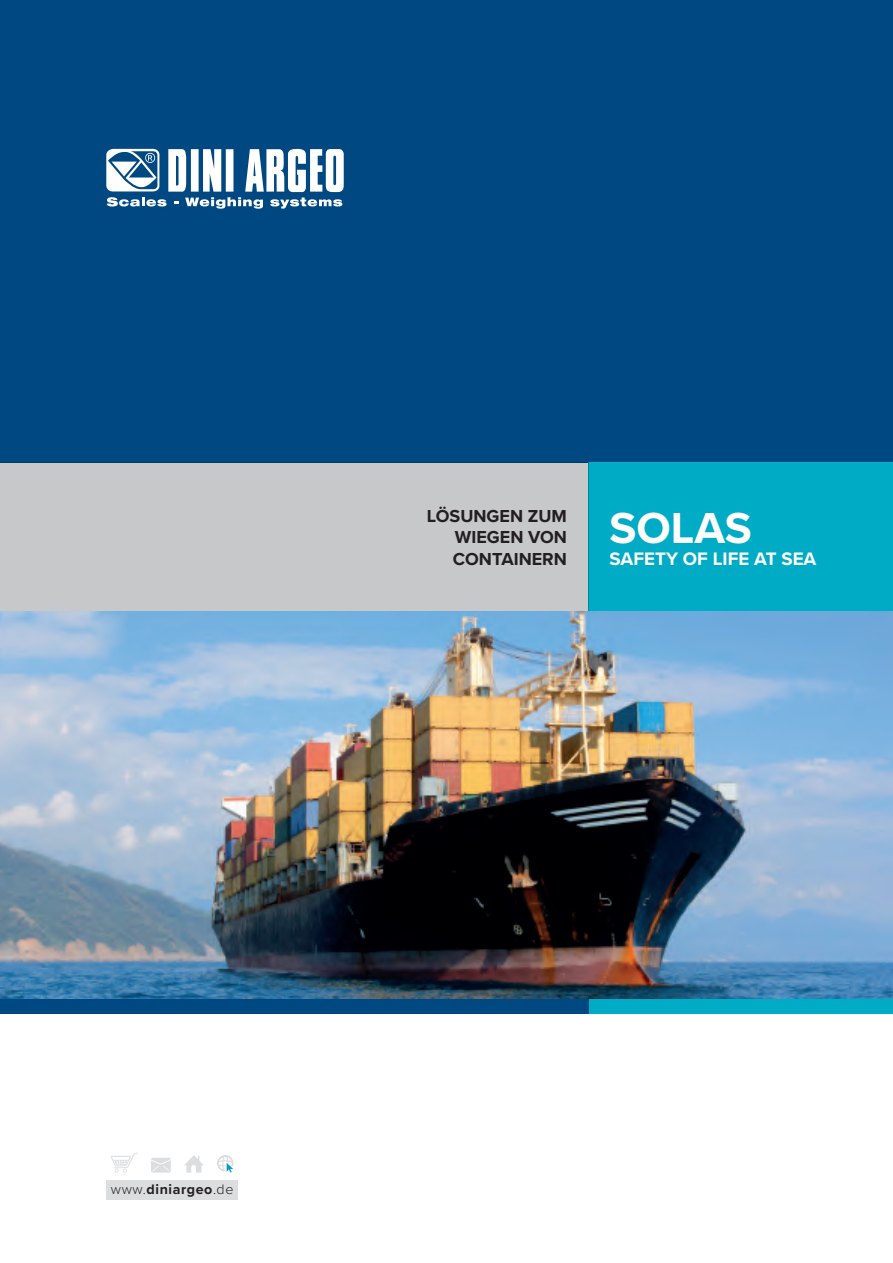
<style>
.page{position:relative;width:893px;height:1263px;background:#fff}
.page>*{position:absolute;margin:0;border:0;box-sizing:border-box;transform-origin:0 0}
.t1{font:700 45px "Proxima Nova";color:#fff}
.t2{font:700 18.75px "Proxima Nova";color:#fff}
.t3{font:700 18px/21.6px "Proxima Nova";color:#231f20;text-align:justify}
.t4{font:700 14.25px "Proxima Nova";letter-spacing:.04em;color:#231f20}
.s1{font-weight:300}
</style>
<div class="page">
<div style="left:588px;top:998px;width:305px;height:16px;background:#00abc5"></div>
<div style="left:0;top:998px;width:588px;height:16px;background:#004881"></div>
<div style="left:0;top:0;width:893px;height:462px;background:#004881"></div>
<svg style="left:106px;top:148px;width:238px;height:61px"></svg>
<div style="left:106px;top:1180px;width:132px;height:19px;background:#dcdddf"></div>
<svg style="left:217px;top:1155px;width:16px;height:17px"></svg>
<svg style="left:185px;top:1155px;width:18px;height:17px"></svg>
<svg style="left:151px;top:1158px;width:20px;height:14px"></svg>
<svg style="left:111px;top:1152px;width:27px;height:20px"></svg>
<img style="left:158px;top:611px;width:735px;height:387px">
<img style="left:0;top:611px;width:158px;height:387px">
<div style="left:588px;top:462px;width:305px;height:149px;background:#00abc5"></div>
<div style="left:0;top:462px;width:588px;height:149px;background:#c7c8ca"></div>
<p class="t3" style="left:453px;top:505px;width:116px;text-indent:-26px">LÖSUNGEN ZUM WIEGEN VON CONTAINERN</p>
<h1 class="t1" style="left:609px;top:494px;width:144px">SOLAS</h1>
<p class="t2" style="left:609px;top:545px;width:208px">SAFETY OF LIFE AT SEA</p>
<p class="t4" style="left:111px;top:1179px;width:124px"><span class="s1">www.</span>diniargeo<span class="s1">.de</span></p>
</div>
